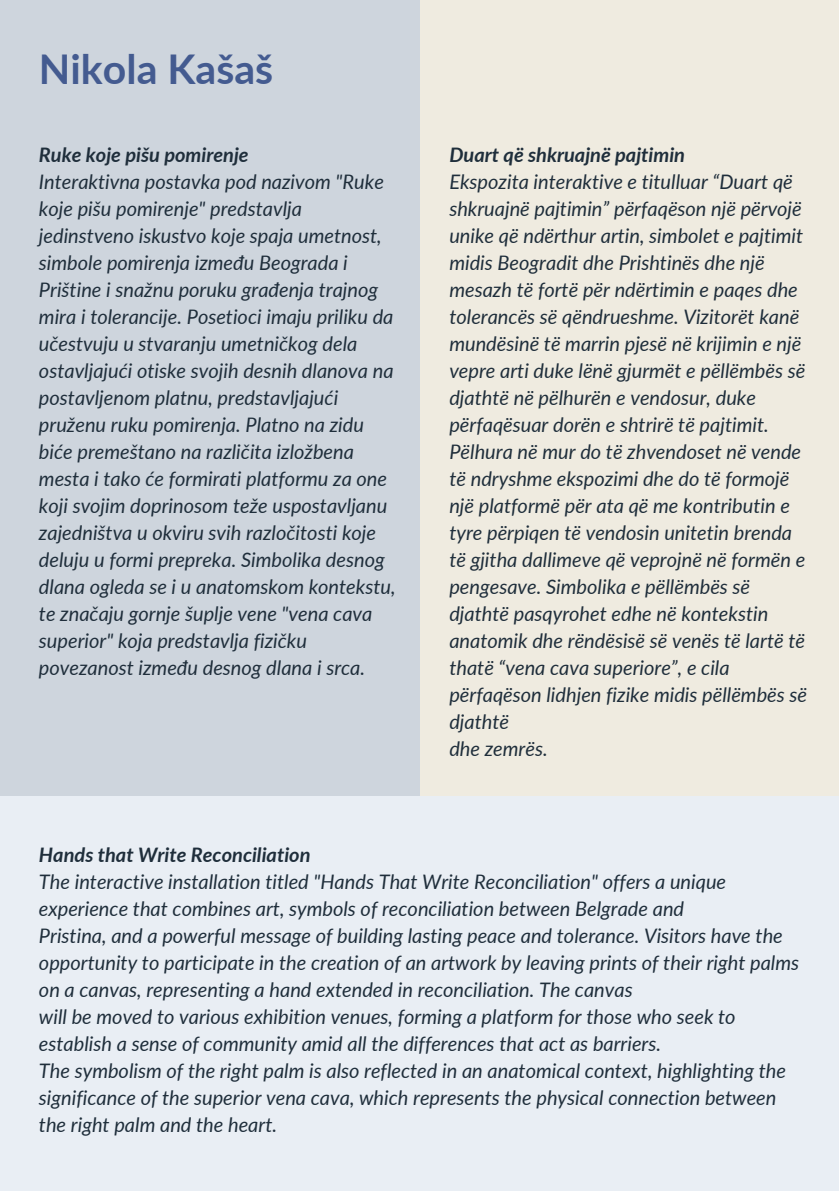
<style>
.page{position:relative;width:839px;height:1191px;background:#fff}
.page>*{position:absolute;margin:0;border:0;box-sizing:border-box;transform-origin:0 0}
.t1{font:700 41px "Lato";color:#445b90}
.t2{font:italic 20px/27px "Lato";color:#1f2e3b}
.t3{font:italic 700 20px "Lato";color:#1f2e3b}
</style>
<div class="page">
<div style="left:0;top:0;width:420px;height:814px;background:#ced5dd"></div>
<div style="left:420px;top:0;width:418px;height:802px;background:#efebe0"></div>
<div style="left:0;top:796px;width:838px;height:395px;background:#e9eef4"></div>
<p class="t1" style="left:39px;top:43px;width:236px">Nikola Kašaš</p>
<p class="t3" style="left:39px;top:143px;width:211px">Ruke koje pišu pomirenje</p>
<p class="t2" style="left:39px;top:168px;width:358px">Interaktivna postavka pod nazivom "Ruke koje pišu pomirenje" predstavlja jedinstveno iskustvo koje spaja umetnost, simbole pomirenja između Beograda i Prištine i snažnu poruku građenja trajnog mira i tolerancije. Posetioci imaju priliku da učestvuju u stvaranju umetničkog dela ostavljajući otiske svojih desnih dlanova na postavljenom platnu, predstavljajući pruženu ruku pomirenja. Platno na zidu biće premeštano na različita izložbena mesta i tako će formirati platformu za one koji svojim doprinosom teže uspostavljanu zajedništva u okviru svih razločitosti koje deluju u formi prepreka. Simbolika desnog dlana ogleda se i u anatomskom kontekstu, te značaju gornje šuplje vene "vena cava superior" koja predstavlja fizičku povezanost između desnog dlana i srca.</p>
<h1 class="t3" style="left:449px;top:143px;width:237px">Duart që shkruajnë pajtimin</h1>
<p class="t2" style="left:449px;top:168px;width:359px">Ekspozita interaktive e titulluar “Duart që shkruajnë pajtimin” përfaqëson një përvojë unike që ndërthur artin, simbolet e pajtimit midis Beogradit dhe Prishtinës dhe një mesazh të fortë për ndërtimin e paqes dhe tolerancës së qëndrueshme. Vizitorët kanë mundësinë të marrin pjesë në krijimin e një vepre arti duke lënë gjurmët e pëllëmbës së djathtë në pëlhurën e vendosur, duke përfaqësuar dorën e shtrirë të pajtimit.<br>Pëlhura në mur do të zhvendoset në vende të ndryshme ekspozimi dhe do të formojë një platformë për ata që me kontributin e tyre përpiqen të vendosin unitetin brenda të gjitha dallimeve që veprojnë në formën e pengesave. Simbolika e pëllëmbës së djathtë pasqyrohet edhe në kontekstin anatomik dhe rëndësisë së venës të lartë të thatë “vena cava superiore”, e cila përfaqëson lidhjen fizike midis pëllëmbës së djathtë</p>
<p class="t2" style="left:449px;top:735px;width:100px">dhe zemrës.</p>
<p class="t3" style="left:39px;top:843px;width:273px">Hands that Write Reconciliation</p>
<p class="t2" style="left:39px;top:868px;width:688px">The interactive installation titled "Hands That Write Reconciliation" offers a unique experience that combines art, symbols of reconciliation between Belgrade and</p>
<p class="t2" style="left:39px;top:922px;width:761px">Pristina, and a powerful message of building lasting peace and tolerance. Visitors have the opportunity to participate in the creation of an artwork by leaving prints of their right palms on a canvas, representing a hand extended in reconciliation. The canvas</p>
<p class="t2" style="left:39px;top:1003px;width:698px">will be moved to various exhibition venues, forming a platform for those who seek to establish a sense of community amid all the differences that act as barriers.</p>
<p class="t2" style="left:39px;top:1057px;width:748px">The symbolism of the right palm is also reflected in an anatomical context, highlighting the significance of the superior vena cava, which represents the physical connection between the right palm and the heart.</p>
</div>
